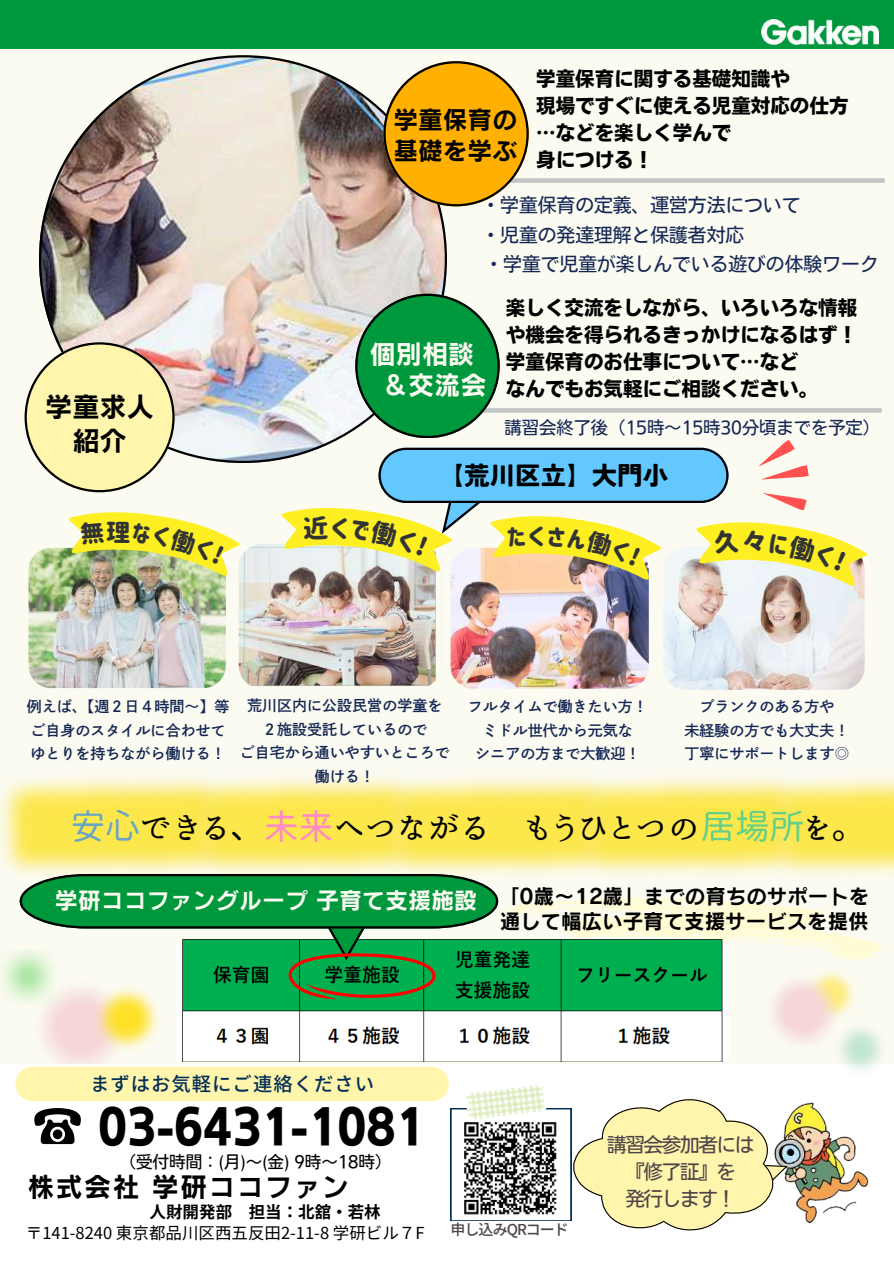
<style>
.page{position:relative;width:894px;height:1264px;background:#fff}
.page>*{position:absolute;margin:0;border:0;box-sizing:border-box;transform-origin:0 0}
.t1{font:46.5px "Nud Motoya Cedar Std W6";color:#000}
.t2{font:34.5px "Honoka Antique Maru";color:#000}
.t3{font:27.15px/33.8px "Canva Rodin Cattleya Pro B";color:#000;text-align:center}
.t4{font:27px "Canva Rodin Cattleya Pro B";letter-spacing:.05em;color:#000}
.t5{font:26.25px/30.9px "Canva Rodin Cattleya Pro B";color:#fcfbf1;text-align:center}
.t6{font:900 25.5px "Tsunagi Gothic";color:#000}
.t7{font:24.75px/30.2px "Canva Rodin Cattleya Pro B";color:#000}
.t8{font:24px "Corporate Logo Rounded";color:#323333}
.t9{font:23.1px "Canva Rodin Cattleya Pro B";color:#fcfbf1}
.t10{font:20.55px/25.3px "Canva Rodin Cattleya Pro B";color:#000}
.t11{font:19.5px/27px "Nud Motoya Cedar Std W6";color:#000}
.t12{font:19.5px/27px "Nud Motoya Cedar Std W3";letter-spacing:-.065em;color:#4e454a;text-align:center}
.t13{font:500 19.35px "Noto Sans JP";letter-spacing:.05em;color:#033056}
.t14{font:18.75px/30.5px "Nud Motoya Cedar Std W3";color:#152755}
.t15{font:17.25px "Nud Motoya Cedar Std W3";color:#152755}
.t16{font:16.5px "Noto Sans JP";color:#000}
.t17{font:16.5px "Nud Motoya Cedar Std W3";color:#000}
.t18{font:700 16.5px "Noto Sans JP";color:#000}
.t19{font:15px/23.7px "DMT Shuei Go Gin Std B";color:#152755;text-align:center}
.t20{font:500 15px "Noto Sans JP";letter-spacing:-.065em;color:#4e454a}
.s1{color:#69a6c3}
.s2{color:#ff8ac6}
.s3{color:#63cf87}
</style>
<div class="page">
<div style="left:0;top:0;width:893px;height:1263px;background:#fcfbf1"></div>
<div style="left:0;top:0;width:893px;height:48px;background:#00983d"></div>
<img style="left:39px;top:55px;width:407px;height:408px">
<div style="left:460px;top:178px;width:424px;height:5px;background:#c0c4c5"></div>
<svg style="left:383px;top:61px;width:145px;height:145px;background:#edb12b"></svg>
<hr style="left:457px;top:408px;width:424px;height:4px;background:#c0c4c5">
<img style="left:830px;top:971px;width:24px;height:44px">
<img style="left:92px;top:1015px;width:67px;height:36px">
<div style="left:0;top:1064px;width:893px;height:199px;background:#fff"></div>
<div style="left:16px;top:1066px;width:432px;height:35px;background:#fff5ac;border-radius:17px"></div>
<svg style="left:34px;top:1108px;width:47px;height:36px"></svg>
<svg style="left:506px;top:898px;width:374px;height:61px"></svg>
<img style="left:772px;top:972px;width:69px;height:72px">
<svg style="left:25px;top:342px;width:149px;height:150px"></svg>
<img style="left:0;top:777px;width:182px;height:97px">
<img style="left:182px;top:777px;width:193px;height:97px">
<img style="left:375px;top:777px;width:192px;height:98px">
<img style="left:567px;top:777px;width:192px;height:99px">
<img style="left:759px;top:777px;width:134px;height:99px">
<img style="left:181px;top:939px;width:542px;height:122px">
<img style="left:787px;top:1102px;width:82px;height:122px">
<img style="left:450px;top:588px;width:198px;height:100px">
<img style="left:663px;top:588px;width:201px;height:102px">
<img style="left:828px;top:1017px;width:54px;height:54px">
<img style="left:238px;top:544px;width:203px;height:144px;border-radius:23px">
<img style="left:28px;top:548px;width:198px;height:140px;border-radius:23px">
<svg style="left:20px;top:874px;width:478px;height:141px"></svg>
<img style="left:761px;top:19px;width:117px;height:25px">
<svg style="left:450px;top:1085px;width:337px;height:145px"></svg>
<img style="left:462px;top:1120px;width:95px;height:95px">
<img style="left:63px;top:512px;width:180px;height:66px">
<svg style="left:275px;top:294px;width:594px;height:294px"></svg>
<h3 class="t3" style="left:45px;top:390px;width:108px">学童求人紹介</h3>
<h3 class="t11" style="left:536px;top:65px;width:312px">学童保育に関する基礎知識や<br>現場ですぐに使える児童対応の仕方…などを楽しく学んで<br>身につける！</h3>
<p class="t14" style="left:481px;top:189px;width:320px">・学童保育の定義、運営方法について・児童の発達理解と保護者対応</p>
<p class="t14" style="left:484px;top:248px;width:395px">・学童で児童が楽しんでいる遊びの体験ワーク</p>
<h3 class="t7" style="left:393px;top:105px;width:125px">学童保育の基礎を学ぶ</h3>
<h3 class="t5" style="left:369px;top:338px;width:119px">個別相談＆交流会</h3>
<h3 class="t11" style="left:506px;top:294px;width:353px">楽しく交流をしながら、いろいろな情報や機会を得られるきっかけになるはず！学童保育のお仕事について…など<br>なんでもお気軽にご相談ください。</h3>
<p class="t15" style="left:504px;top:419px;width:377px">講習会終了後（15時～15時30分頃までを予定）</p>
<h3 class="t6" style="left:438px;top:462px;width:231px">【荒川区立】大門小</h3>
<h3 class="t8" style="left:527px;top:524px;width:19px">く</h3>
<p class="t19" style="left:240px;top:693px;width:211px">荒川区内に公設民営の学童を<br>２施設受託しているので<br>ご自宅から通いやすいところで働ける！</p>
<p class="t19" style="left:27px;top:694px;width:204px;text-align:left">例えば、【週２日４時間～】等ご自身のスタイルに合わせてゆとりを持ちながら働ける！</p>
<p class="t19" style="left:467px;top:694px;width:181px">フルタイムで働きたい方！ミドル世代から元気な<br>シニアの方まで大歓迎！</p>
<p class="t19" style="left:684px;top:694px;width:166px">ブランクのある方や<br>未経験の方でも大丈夫！丁寧にサポートします◎</p>
<h2 class="t2" style="left:71px;top:808px;width:796px"><span class="s1">安心</span>できる、<span class="s2">未来</span>へつながる もうひとつの<span class="s3">居場所</span>を。</h2>
<h3 class="t9" style="left:55px;top:888px;width:424px">学研ココファングループ子育て支援施設</h3>
<h3 class="t10" style="left:499px;top:883px;width:372px">「0歳～ 12歳」までの育ちのサポートを通して幅広い子育て支援サービスを提供</h3>
<p class="t13" style="left:90px;top:1068px;width:285px">まずはお気軽にご連絡ください</p>
<h1 class="t1" style="left:98px;top:1103px;width:328px">03-6431-1081</h1>
<p class="t17" style="left:120px;top:1153px;width:273px">（受付時間：(月 )～(金) 9時～18時）</p>
<p class="t18" style="left:150px;top:1198px;width:232px">人財開発部 担当：北舘・若林</p>
<h3 class="t4" style="left:27px;top:1173px;width:323px">株式会社学研ココファン</h3>
<h3 class="t12" style="left:607px;top:1131px;width:149px">講習会参加者には『修了証』を<br>発行します！</h3>
<p class="t16" style="left:26px;top:1220px;width:400px">〒141-8240 東京都品川区西五反田2-11-8 学研ビル７F</p>
<p class="t20" style="left:450px;top:1217px;width:120px">申し込みQRコード</p>
</div>
